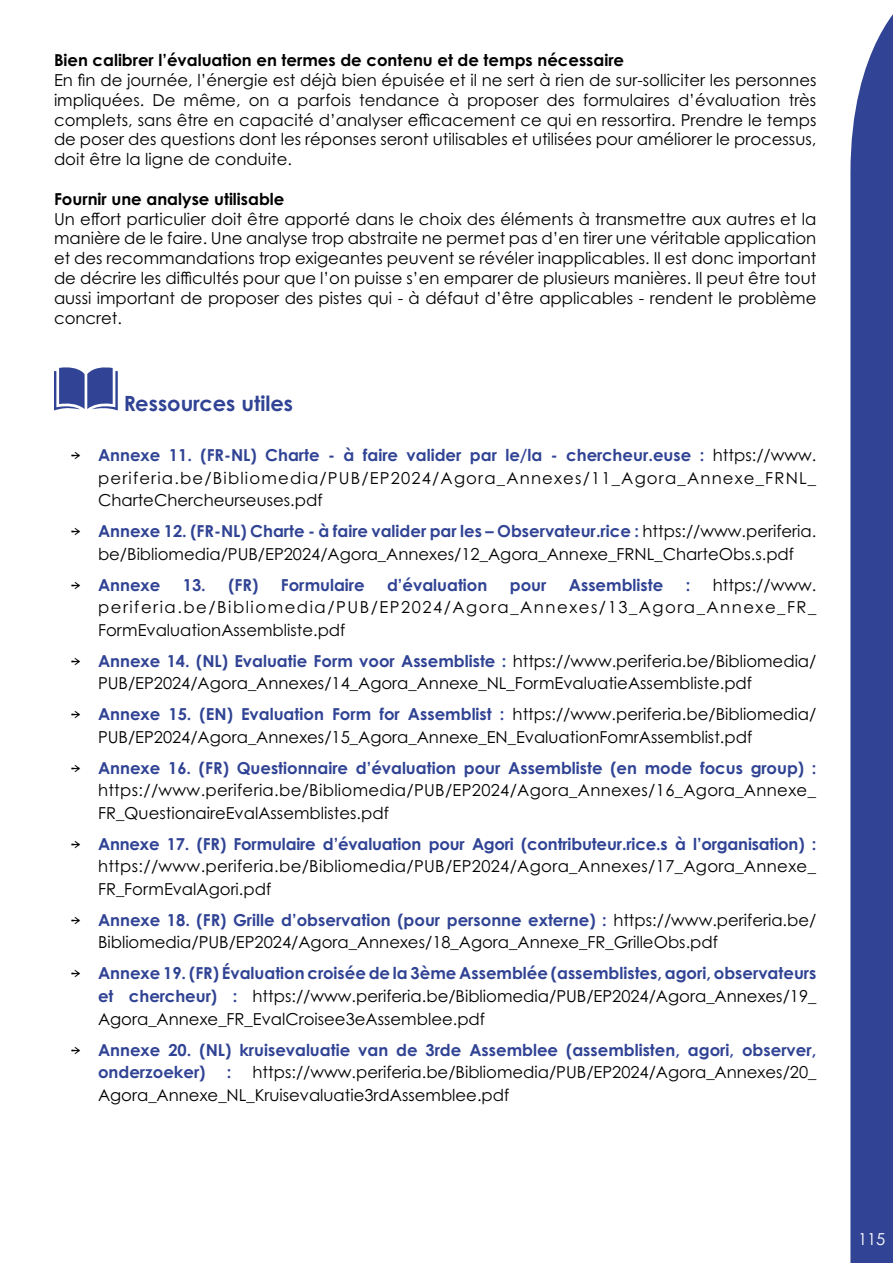
<style>
.page{position:relative;width:893px;height:1263px;background:#fff}
.page>*{position:absolute;margin:0;border:0;box-sizing:border-box;transform-origin:0 0}
.t1{font:700 21px "Century Gothic Pro";color:#304394}
.t2{font:16.5px/22.5px "Century Gothic Pro";color:#000;text-align:justify}
.t3{font:16.5px/22.5px "Century Gothic Pro";color:#020203;text-align:justify}
.t4{font:700 16.5px/22.5px "Century Gothic Pro";color:#304394}
.t5{font:700 16.5px "Century Gothic Pro";color:#000}
.t6{font:16.5px "Century Gothic Pro";color:#fff}
.s1{font-family:"Gelica";color:#000}
.s2{font-weight:700;color:#304394}
.s3{font-family:"Gelica";font-weight:400;color:#000}
.s4{font-family:"Gelica"}
</style>
<div class="page">
<div style="left:850px;top:14px;width:43px;height:1249px;background:#304394"></div>
<svg style="left:54px;top:367px;width:64px;height:43px"></svg>
<p class="t5" style="left:54px;top:50px;width:572px">Bien calibrer l’évaluation en termes de contenu et de temps nécessaire</p>
<p class="t2" style="left:54px;top:70px;width:764px;line-height:19.8px">En fin de journée, l’énergie est déjà bien épuisée et il ne sert à rien de sur-solliciter les personnes impliquées. De même, on a parfois tendance à proposer des formulaires d’évaluation très complets, sans être en capacité d’analyser efficacement ce qui en ressortira. Prendre le temps de poser des questions dont les réponses seront utilisables et utilisées pour améliorer le processus, doit être la ligne de conduite.</p>
<p class="t5" style="left:54px;top:188px;width:232px">Fournir une analyse utilisable</p>
<p class="t2" style="left:54px;top:209px;width:764px;line-height:19.8px">Un effort particulier doit être apporté dans le choix des éléments à transmettre aux autres et la manière de le faire. Une analyse trop abstraite ne permet pas d’en tirer une véritable application et des recommandations trop exigeantes peuvent se révéler inapplicables. Il est donc important de décrire les difficultés pour que l’on puisse s’en emparer de plusieurs manières. Il peut être tout aussi important de proposer des pistes qui - à défaut d’être applicables - rendent le problème concret.</p>
<p class="t1" style="left:124px;top:390px;width:171px">Ressources utiles</p>
<p class="t3" style="left:98px;top:444px;width:720px;text-indent:-27px"><span class="s1">→</span> <span class="s2">Annexe 11. (FR-NL) Charte - à faire valider par le/la - chercheur.euse :</span> https://www. periferia.be/Bibliomedia/PUB/EP2024/Agora_Annexes/11_Agora_Annexe_FRNL_ CharteChercheurseuses.pdf</p>
<p class="t3" style="left:71px;top:520px;width:747px;text-align:center"><span class="s1">→</span> <span class="s2">Annexe 12. (FR-NL) Charte - à faire valider par les – Observateur.rice :</span> https://www.periferia. be/Bibliomedia/PUB/EP2024/Agora_Annexes/12_Agora_Annexe_FRNL_CharteObs.s.pdf</p>
<p class="t4" style="left:71px;top:573px;width:91px"><span class="s3">→</span> Annexe</p>
<p class="t4" style="left:183px;top:573px;width:77px">13. (FR)</p>
<p class="t4" style="left:281px;top:573px;width:85px">Formulaire</p>
<p class="t4" style="left:387px;top:573px;width:102px">d’évaluation</p>
<p class="t4" style="left:510px;top:573px;width:38px">pour</p>
<p class="t4" style="left:569px;top:573px;width:96px">Assembliste</p>
<p class="t4" style="left:686px;top:573px;width:6px">:</p>
<p class="t3" style="left:98px;top:573px;width:720px;text-indent:615px">https://www. periferia.be/Bibliomedia/PUB/EP2024/Agora_Annexes/13_Agora_Annexe_FR_ FormEvaluationAssembliste.pdf</p>
<p class="t2" style="left:98px;top:649px;width:720px;text-indent:-27px"><span class="s4">→</span> <span class="s2">Annexe 14. (NL) Evaluatie Form voor Assembliste :</span> https://www.periferia.be/Bibliomedia/<br>PUB/EP2024/Agora_Annexes/14_Agora_Annexe_NL_FormEvaluatieAssembliste.pdf</p>
<p class="t2" style="left:98px;top:703px;width:720px;text-indent:-27px"><span class="s4">→</span> <span class="s2">Annexe 15. (EN) Evaluation Form for Assemblist :</span> https://www.periferia.be/Bibliomedia/<br>PUB/EP2024/Agora_Annexes/15_Agora_Annexe_EN_EvaluationFomrAssemblist.pdf</p>
<p class="t2" style="left:98px;top:756px;width:720px;text-indent:-27px"><span class="s4">→</span> <span class="s2">Annexe 16. (FR) Questionnaire d’évaluation pour Assembliste (en mode focus group) : </span>https://www.periferia.be/Bibliomedia/PUB/EP2024/Agora_Annexes/16_Agora_Annexe_ FR_QuestionaireEvalAssemblistes.pdf</p>
<p class="t2" style="left:98px;top:832px;width:720px;text-indent:-27px"><span class="s4">→</span> <span class="s2">Annexe 17. (FR) Formulaire d’évaluation pour Agori (contributeur.rice.s à l’organisation) : </span>https://www.periferia.be/Bibliomedia/PUB/EP2024/Agora_Annexes/17_Agora_Annexe_ FR_FormEvalAgori.pdf</p>
<p class="t2" style="left:98px;top:908px;width:720px;text-indent:-27px"><span class="s4">→</span> <span class="s2">Annexe 18. (FR) Grille d’observation (pour personne externe) :</span> https://www.periferia.be/<br>Bibliomedia/PUB/EP2024/Agora_Annexes/18_Agora_Annexe_FR_GrilleObs.pdf</p>
<p class="t2" style="left:98px;top:962px;width:720px;text-indent:-27px"><span class="s4">→</span> <span class="s2">Annexe 19. (FR) Évaluation croisée de la 3ème Assemblée (assemblistes, agori, observateurs et chercheur) :</span> https://www.periferia.be/Bibliomedia/PUB/EP2024/Agora_Annexes/19_ Agora_Annexe_FR_EvalCroisee3eAssemblee.pdf</p>
<p class="t4" style="left:98px;top:1038px;width:720px;text-indent:-27px"><span class="s3">→</span> Annexe 20. (NL) kruisevaluatie van de 3rde Assemblee (assemblisten, agori, observer, onderzoeker)</p>
<p class="t2" style="left:98px;top:1061px;width:720px;text-indent:155px">https://www.periferia.be/Bibliomedia/PUB/EP2024/Agora_Annexes/20_<br>Agora_Annexe_NL_Kruisevaluatie3rdAssemblee.pdf</p>
<p class="t4" style="left:227px;top:1060px;width:6px">:</p>
<p class="t6" style="left:858px;top:1229px;width:29px">115</p>
</div>
